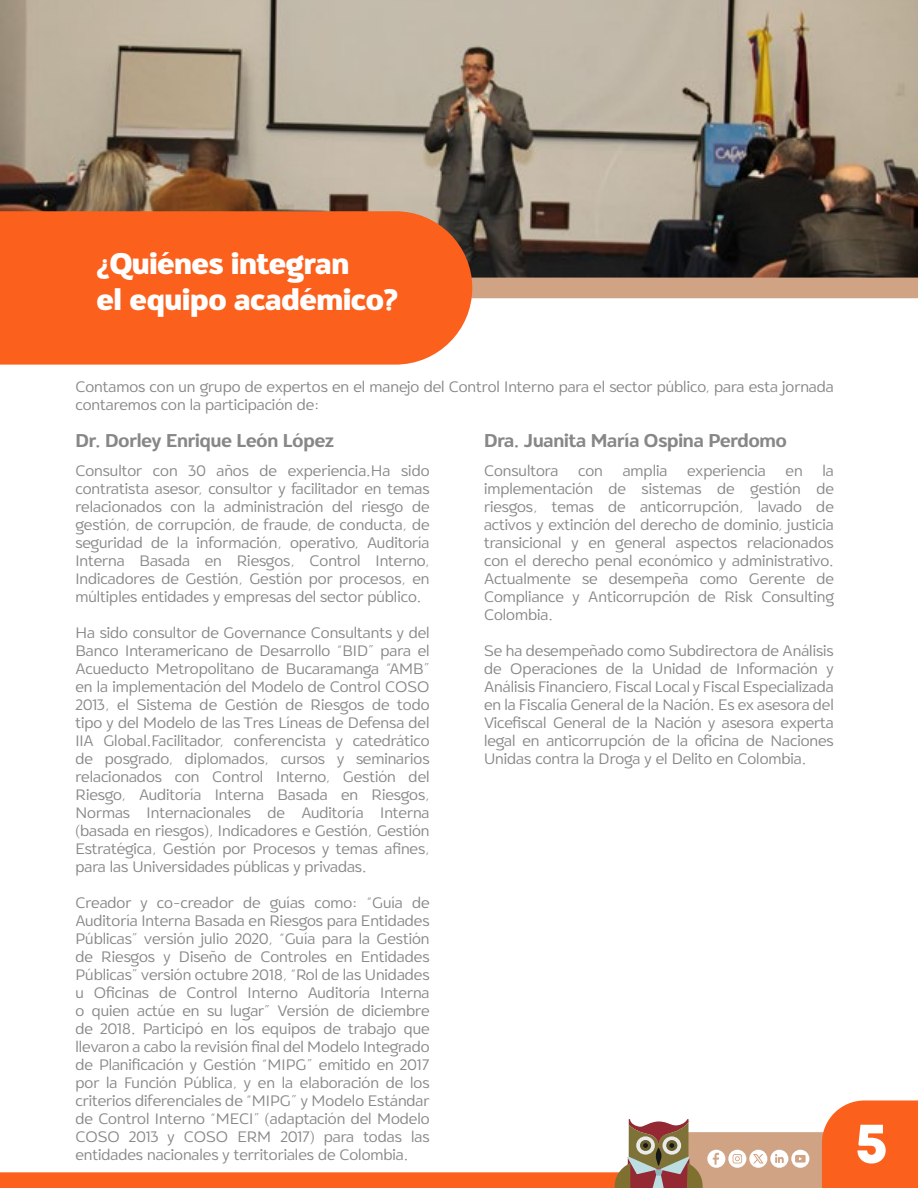
<style>
.page{position:relative;width:918px;height:1188px;background:#fff}
.page>*{position:absolute;margin:0;border:0;box-sizing:border-box;transform-origin:0 0}
.t1{font:800 57px "Mont";color:#fff}
.t2{font:700 28.5px/36px "Oliviar Sans";color:#fff}
.t3{font:600 18px "Oliviar Sans";letter-spacing:-.005em;color:#878787}
.t4{font:200 15px/18px "Oliviar Sans";color:#878787;text-align:justify}
</style>
<div class="page">
<img style="left:0;top:0;width:918px;height:278px">
<div style="left:472px;top:278px;width:446px;height:20px;background:#d0a385"></div>
<div style="left:0;top:211px;width:472px;height:154px;background:#fb611d"></div>
<svg style="left:0;top:1100px;width:918px;height:88px"></svg>
<h2 class="t2" style="left:97px;top:246px;width:303px">¿Quiénes integran<br>el equipo académico?</h2>
<p class="t4" style="left:75px;top:377px;width:760px">Contamos con un grupo de expertos en el manejo del Control Interno para el sector público, para esta jornada contaremos con la participación de:</p>
<p class="t3" style="left:75px;top:429px;width:260px">Dr. Dorley Enrique León López</p>
<p class="t4" style="left:75px;top:462px;width:356px">Consultor con 30 años de experiencia.Ha sido contratista asesor, consultor y facilitador en temas relacionados con la administración del riesgo de gestión, de corrupción, de fraude, de conducta, de seguridad de la información, operativo, Auditoría Interna Basada en Riesgos, Control Interno, Indicadores de Gestión, Gestión por procesos, en múltiples entidades y empresas del sector público.</p>
<p class="t4" style="left:75px;top:624px;width:356px">Ha sido consultor de Governance Consultants y del Banco Interamericano de Desarrollo “BID” para el Acueducto Metropolitano de Bucaramanga “AMB” en la implementación del Modelo de Control COSO 2013, el Sistema de Gestión de Riesgos de todo tipo y del Modelo de las Tres Líneas de Defensa del IIA Global.Facilitador, conferencista y catedrático de posgrado, diplomados, cursos y seminarios relacionados con Control Interno, Gestión del Riesgo, Auditoría Interna Basada en Riesgos, Normas Internacionales de Auditoría Interna (basada en riesgos), Indicadores e Gestión, Gestión Estratégica, Gestión por Procesos y temas afines, para las Universidades públicas y privadas.</p>
<p class="t4" style="left:75px;top:894px;width:356px">Creador y co-creador de guías como: “Guía de Auditoría Interna Basada en Riesgos para Entidades Públicas” versión julio 2020, “Guía para la Gestión de Riesgos y Diseño de Controles en Entidades Públicas” versión octubre 2018, “Rol de las Unidades u Oficinas de Control Interno Auditoría Interna o quien actúe en su lugar” Versión de diciembre de 2018. Participó en los equipos de trabajo que llevaron a cabo la revisión final del Modelo Integrado de Planificación y Gestión “MIPG” emitido en 2017 por la Función Pública, y en la elaboración de los criterios diferenciales de “MIPG” y Modelo Estándar de Control Interno “MECI” (adaptación del Modelo COSO 2013 y COSO ERM 2017) para todas las entidades nacionales y territoriales de Colombia.</p>
<p class="t3" style="left:484px;top:429px;width:304px">Dra. Juanita María Ospina Perdomo</p>
<p class="t4" style="left:484px;top:462px;width:351px;text-indent:338px">la implementación de sistemas de gestión de riesgos, temas de anticorrupción, lavado de activos y extinción del derecho de dominio, justicia transicional y en general aspectos relacionados con el derecho penal económico y administrativo.<br>Actualmente se desempeña como Gerente de Compliance y Anticorrupción de Risk Consulting Colombia.</p>
<p class="t4" style="left:484px;top:642px;width:351px">Se ha desempeñado como Subdirectora de Análisis de Operaciones de la Unidad de Información y Análisis Financiero, Fiscal Local y Fiscal Especializada en la Fiscalía General de la Nación. Es ex asesora del Vicefiscal General de la Nación y asesora experta legal en anticorrupción de la oficina de Naciones Unidas contra la Droga y el Delito en Colombia.</p>
<p class="t4" style="left:484px;top:462px;width:76px">Consultora</p>
<p class="t4" style="left:578px;top:462px;width:26px">con</p>
<p class="t4" style="left:623px;top:462px;width:46px">amplia</p>
<p class="t4" style="left:687px;top:462px;width:80px">experiencia</p>
<p class="t4" style="left:786px;top:462px;width:19px">en</p>
<h1 class="t1" style="left:855px;top:1106px;width:34px">5</h1>
</div>
